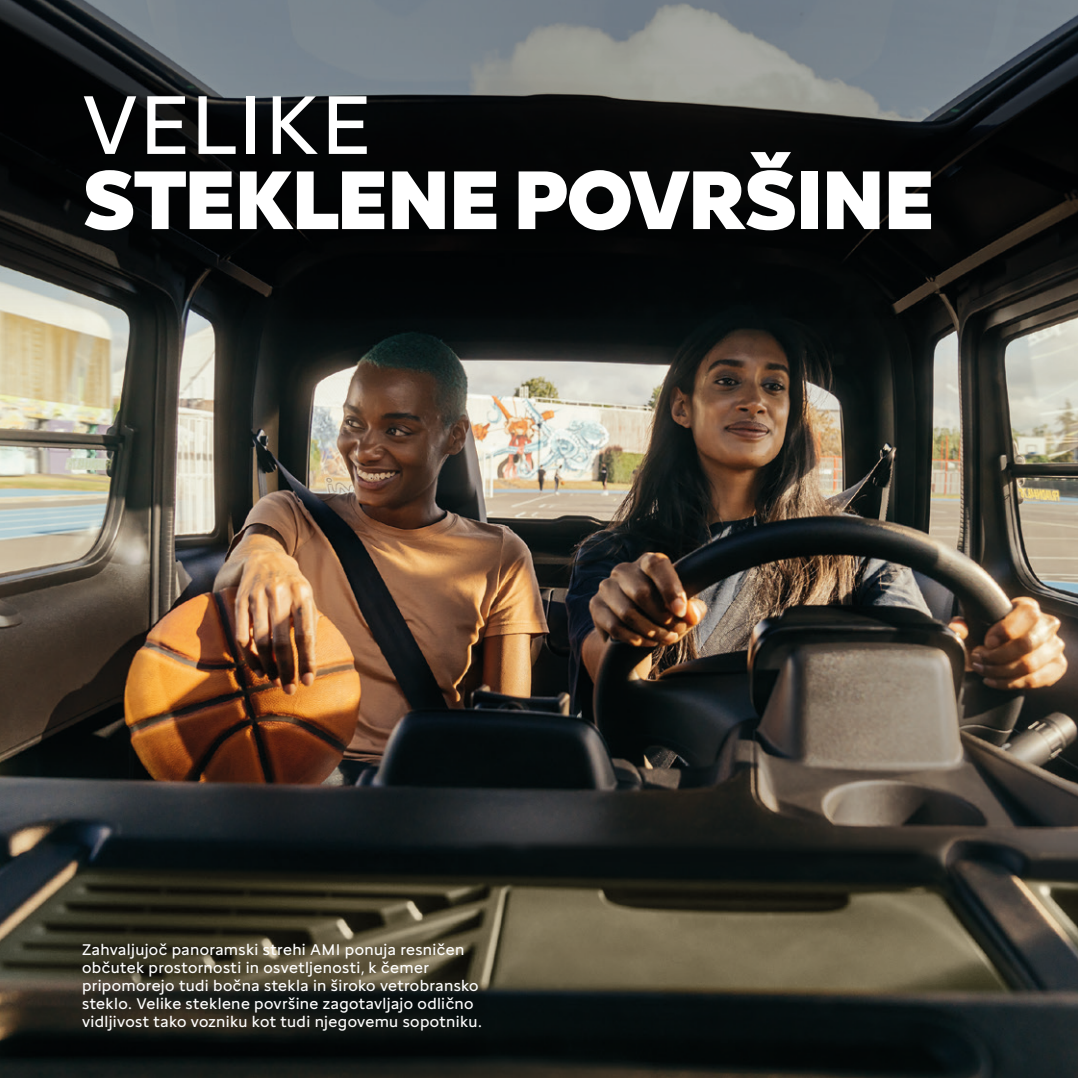
<style>
.page{position:relative;width:1078px;height:1078px;background:#fff}
.page>*{position:absolute;margin:0;border:0;box-sizing:border-box;transform-origin:0 0}
.t1{font:900 86px "Citroen Type";letter-spacing:-.04em;color:#fff}
.t2{font:86px "Citroen Type";letter-spacing:.01em;color:#fff}
.t3{font:16px/18px "Citroen Type";letter-spacing:.02em;color:#fff}
</style>
<div class="page">
<img style="left:0;top:318px;width:1077px;height:759px">
<svg style="left:0;top:0;width:1077px;height:318px;background:#2a2d2e"></svg>
<p class="t2" style="left:82px;top:60px;width:290px">VELIKE</p>
<p class="t1" style="left:82px;top:134px;width:854px">STEKLENE POVRŠINE</p>
<p class="t3" style="left:82px;top:938px;width:401px">Zahvaljujoč panoramski strehi AMI ponuja resničen občutek prostornosti in osvetljenosti, k čemer pripomorejo tudi bočna stekla in široko vetrobransko steklo. Velike steklene površine zagotavljajo odlično vidljivost tako vozniku kot tudi njegovemu sopotniku.</p>
</div>
